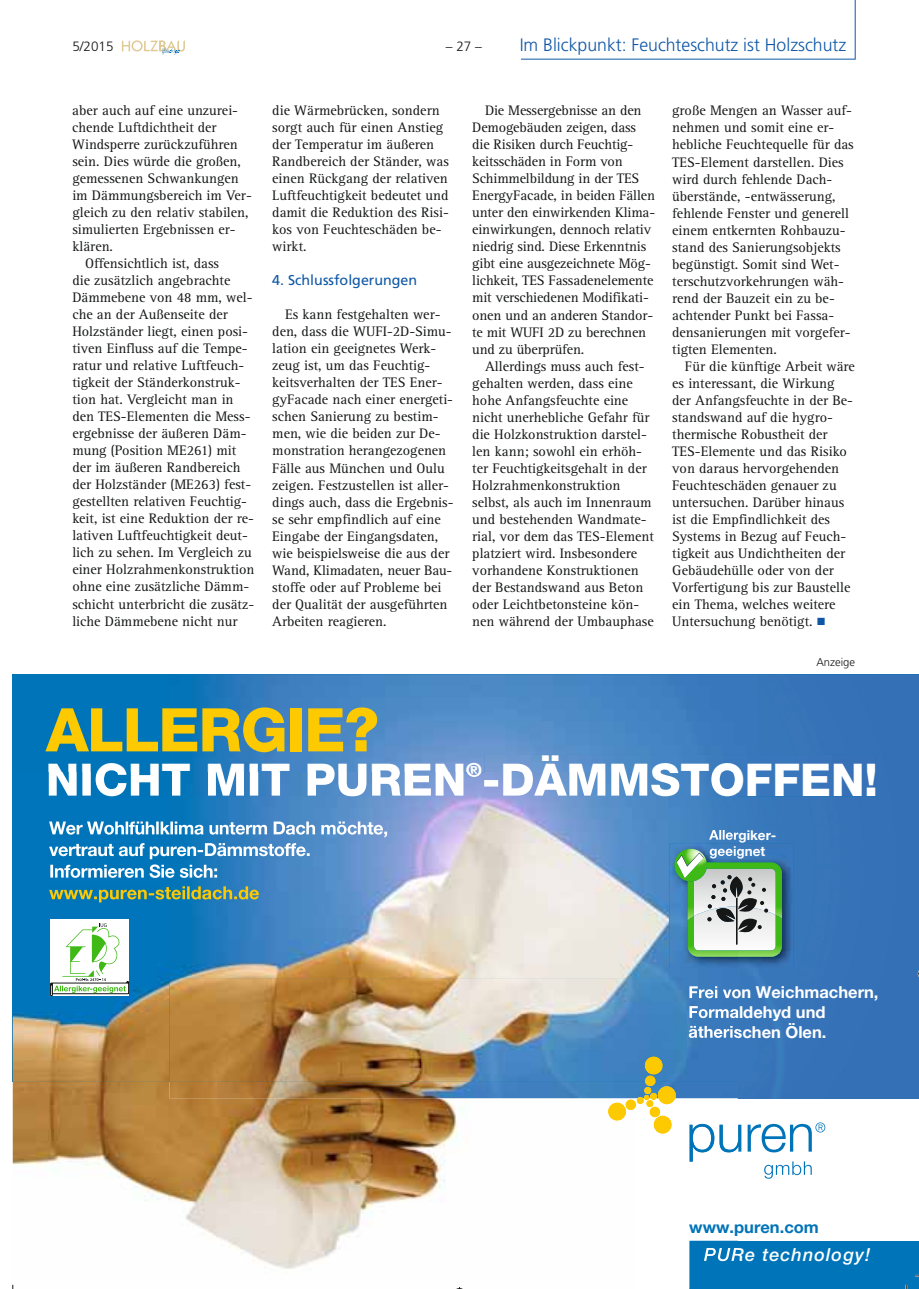
<style>
.page{position:relative;width:919px;height:1289px;background:#fff}
.page>*{position:absolute;margin:0;border:0;box-sizing:border-box;transform-origin:0 0}
.t1{font:800 60.3px "Helvetica Neue LT Pro";letter-spacing:-.02em;color:#fdc900}
.t2{font:800 45.15px "Helvetica Neue LT Pro";color:#fff}
.t3{font:800 19.5px "Helvetica Neue LT Pro";color:#fff}
.t4{font:300 18px "Frutiger";color:#0f57a6}
.t5{font:italic 500 18px "Helvetica Neue LT Pro";letter-spacing:.06em;color:#fff}
.t6{font:700 16.5px/19.8px "Helvetica Neue LT Pro";color:#fff}
.t7{font:700 16.5px "Helvetica Neue LT Pro";color:#0074b8}
.t8{font:14.25px/17px "Rotis Serif";color:#151616}
.t9{font:14.25px "Frutiger";color:#0f57a6}
.t10{font:700 13.5px/16.2px "Helvetica Neue LT Pro";color:#fff}
.t11{font:300 13.5px "Frutiger";color:#151616}
.t12{font:300 11.25px "Frutiger";color:#151616}
.s1{font-family:"European Pi Three";font-size:10.5px;color:#0f57a6}
</style>
<div class="page">
<svg style="left:122px;top:40px;width:63px;height:15px"></svg>
<hr style="left:854px;top:0;width:1px;height:60px;background:#0f57a6">
<hr style="left:521px;top:59px;width:334px;height:1px;background:#0f57a6">
<div style="left:13px;top:674px;width:905px;height:407px;background:#0074b8"></div>
<div style="left:676px;top:1081px;width:242px;height:17px;background:#3471b7"></div>
<img style="left:193px;top:674px;width:565px;height:98px">
<div style="left:758px;top:674px;width:160px;height:407px;background:#3471b7"></div>
<div style="left:686px;top:796px;width:72px;height:47px;background:#3d7ebf"></div>
<div style="left:686px;top:967px;width:72px;height:114px;background:#3877bc"></div>
<div style="left:689px;top:986px;width:188px;height:14px;background:#3675b9"></div>
<img style="left:738px;top:1006px;width:86px;height:14px">
<img style="left:738px;top:1022px;width:87px;height:15px">
<img style="left:193px;top:762px;width:270px;height:10px">
<img style="left:466px;top:762px;width:15px;height:10px">
<img style="left:484px;top:755px;width:391px;height:41px">
<img style="left:738px;top:830px;width:38px;height:12px">
<div style="left:689px;top:1240px;width:229px;height:48px;background:#0074b8"></div>
<svg style="left:738px;top:1124px;width:3px;height:28px"></svg>
<svg style="left:764px;top:1161px;width:47px;height:17px"></svg>
<svg style="left:747px;top:1122px;width:78px;height:30px"></svg>
<img style="left:686px;top:843px;width:107px;height:124px">
<img style="left:738px;top:846px;width:27px;height:6px">
<img style="left:13px;top:1081px;width:595px;height:188px">
<img style="left:676px;top:1098px;width:62px;height:64px">
<img style="left:13px;top:772px;width:156px;height:309px">
<img style="left:169px;top:796px;width:258px;height:182px">
<img style="left:427px;top:772px;width:259px;height:206px">
<img style="left:169px;top:978px;width:517px;height:103px">
<img style="left:689px;top:1240px;width:49px;height:48px">
<img style="left:704px;top:1247px;width:34px;height:17px">
<svg style="left:608px;top:1056px;width:68px;height:78px"></svg>
<img style="left:689px;top:1123px;width:25px;height:38px">
<img style="left:719px;top:1140px;width:19px;height:12px">
<img style="left:689px;top:986px;width:49px;height:12px">
<img style="left:689px;top:1006px;width:49px;height:14px">
<img style="left:688px;top:1022px;width:50px;height:15px">
<img style="left:653px;top:1026px;width:15px;height:15px">
<img style="left:49px;top:772px;width:414px;height:24px">
<img style="left:466px;top:772px;width:15px;height:5px">
<img style="left:484px;top:772px;width:254px;height:24px">
<img style="left:49px;top:821px;width:339px;height:16px">
<img style="left:49px;top:821px;width:186px;height:13px">
<img style="left:49px;top:843px;width:262px;height:16px">
<img style="left:169px;top:843px;width:24px;height:16px">
<img style="left:50px;top:864px;width:167px;height:13px">
<img style="left:169px;top:864px;width:34px;height:13px">
<img style="left:49px;top:886px;width:210px;height:16px">
<img style="left:169px;top:886px;width:53px;height:16px">
<svg style="left:676px;top:852px;width:106px;height:104px;background:#8ab0a4"></svg>
<img style="left:687px;top:862px;width:51px;height:54px">
<img style="left:687px;top:916px;width:51px;height:40px">
<img style="left:674px;top:848px;width:33px;height:33px">
<img style="left:676px;top:866px;width:27px;height:11px">
<img style="left:676px;top:852px;width:27px;height:14px">
<img style="left:709px;top:830px;width:29px;height:12px">
<img style="left:709px;top:846px;width:29px;height:12px">
<div style="left:50px;top:919px;width:79px;height:77px;background:#fff"></div>
<svg style="left:50px;top:923px;width:79px;height:72px"></svg>
<svg style="left:917px;top:965px;width:2px;height:17px"></svg>
<p class="t11" style="left:72px;top:41px;width:43px">5/2015</p>
<p class="t11" style="left:446px;top:41px;width:38px">– 27 –</p>
<p class="t4" style="left:519px;top:38px;width:328px">Im Blickpunkt: Feuchteschutz ist Holzschutz</p>
<p class="t8" style="left:72px;top:103px;width:167px">aber auch auf eine unzurei-</p>
<p class="t8" style="left:72px;top:120px;width:146px">chende Luftdichtheit der</p>
<p class="t8" style="left:72px;top:137px;width:167px">Windsperre zurückzuführen</p>
<p class="t8" style="left:72px;top:154px;width:170px">sein. Dies würde die großen,</p>
<p class="t8" style="left:72px;top:171px;width:168px">gemessenen Schwankungen</p>
<p class="t8" style="left:72px;top:188px;width:181px">im Dämmungsbereich im Ver-</p>
<p class="t8" style="left:72px;top:205px;width:178px">gleich zu den relativ stabilen,</p>
<p class="t8" style="left:72px;top:222px;width:165px">simulierten Ergebnissen er-</p>
<p class="t8" style="left:72px;top:239px;width:42px">klären.</p>
<p class="t8" style="left:85px;top:256px;width:135px">Offensichtlich ist, dass</p>
<p class="t8" style="left:72px;top:273px;width:159px">die zusätzlich angebrachte</p>
<p class="t8" style="left:72px;top:290px;width:182px">Dämmebene von 48 mm, wel-</p>
<p class="t8" style="left:72px;top:307px;width:157px">che an der Außenseite der</p>
<p class="t8" style="left:72px;top:324px;width:177px">Holzständer liegt, einen posi-</p>
<p class="t8" style="left:72px;top:341px;width:177px">tiven Einfluss auf die Tempe-</p>
<p class="t8" style="left:72px;top:358px;width:173px">ratur und relative Luftfeuch-</p>
<p class="t8" style="left:72px;top:375px;width:170px">tigkeit der Ständerkonstruk-</p>
<p class="t8" style="left:72px;top:392px;width:163px">tion hat. Vergleicht man in</p>
<p class="t8" style="left:72px;top:409px;width:180px">den TES-Elementen die Mess-</p>
<p class="t8" style="left:72px;top:426px;width:176px">ergebnisse der äußeren Däm-</p>
<p class="t8" style="left:72px;top:443px;width:165px">mung (Position ME261) mit</p>
<p class="t8" style="left:72px;top:460px;width:170px">der im äußeren Randbereich</p>
<p class="t8" style="left:72px;top:477px;width:180px">der Holzständer (ME263) fest-</p>
<p class="t8" style="left:72px;top:494px;width:176px">gestellten relativen Feuchtig-</p>
<p class="t8" style="left:72px;top:511px;width:183px">keit, ist eine Reduktion der re-</p>
<p class="t8" style="left:72px;top:528px;width:177px">lativen Luftfeuchtigkeit deut-</p>
<p class="t8" style="left:72px;top:545px;width:181px">lich zu sehen. Im Vergleich zu</p>
<p class="t8" style="left:72px;top:562px;width:184px">einer Holzrahmenkonstruktion</p>
<p class="t8" style="left:72px;top:579px;width:178px">ohne eine zusätzliche Dämm-</p>
<p class="t8" style="left:72px;top:596px;width:183px">schicht unterbricht die zusätz-</p>
<p class="t8" style="left:72px;top:613px;width:167px">liche Dämmebene nicht nur</p>
<p class="t8" style="left:272px;top:103px;width:178px">die Wärmebrücken, sondern sorgt auch für einen Anstieg der Temperatur im äußeren<br>Randbereich der Ständer, was einen Rückgang der relativen<br>Luftfeuchtigkeit bedeutet und damit die Reduktion des Risi&shy;kos von Feuchteschäden be&shy;wirkt.</p>
<p class="t9" style="left:272px;top:274px;width:146px">4. Schlussfolgerungen</p>
<p class="t8" style="left:272px;top:307px;width:183px;text-indent:13px">Es kann festgehalten wer&shy;den, dass die WUFI-2D-Simu&shy;lation ein geeignetes Werk&shy;zeug ist, um das Feuchtig&shy;keitsverhalten der TES Ener&shy;gyFacade nach einer energeti&shy;schen Sanierung zu bestim&shy;men, wie die beiden zur De&shy;monstration herangezogenen<br>Fälle aus München und Oulu zeigen. Festzustellen ist aller&shy;dings auch, dass die Ergebnis&shy;se sehr empfindlich auf eine<br>Eingabe der Eingangsdaten, wie beispielsweise die aus der<br>Wand, Klimadaten, neuer Bau&shy;stoffe oder auf Probleme bei der Qualität der ausgeführten<br>Arbeiten reagieren.</p>
<p class="t8" style="left:472px;top:103px;width:184px;text-indent:13px">Die Messergebnisse an den<br>Demogebäuden zeigen, dass die Risiken durch Feuchtig&shy;keitsschäden in Form von<br>Schimmelbildung in der TES<br>EnergyFacade, in beiden Fällen unter den einwirkenden Klima&shy;einwirkungen, dennoch relativ niedrig sind. Diese Erkenntnis gibt eine ausgezeichnete Mög&shy;lichkeit, TES Fassadenelemente mit verschiedenen Modifikati&shy;onen und an anderen Standor&shy;te mit WUFI 2D zu berechnen und zu überprüfen.</p>
<p class="t8" style="left:472px;top:358px;width:183px;text-indent:13px">Allerdings muss auch fest&shy;gehalten werden, dass eine hohe Anfangsfeuchte eine nicht unerhebliche Gefahr für die Holzkonstruktion darstel&shy;len kann; sowohl ein erhöh&shy;ter Feuchtigkeitsgehalt in der<br>Holzrahmenkonstruktion selbst, als auch im Innenraum und bestehenden Wandmate&shy;rial, vor dem das TES-Element platziert wird. Insbesondere vorhandene Konstruktionen der Bestandswand aus Beton oder Leichtbetonsteine kön&shy;nen während der Umbauphase</p>
<p class="t8" style="left:672px;top:103px;width:183px">große Mengen an Wasser auf&shy;nehmen und somit eine er&shy;hebliche Feuchtequelle für das<br>TES-Element darstellen. Dies wird durch fehlende Dach&shy;überstände, -entwässerung, fehlende Fenster und generell einem entkernten Rohbauzu&shy;stand des Sanierungsobjekts begünstigt. Somit sind Wet&shy;terschutzvorkehrungen wäh&shy;rend der Bauzeit ein zu be&shy;achtender Punkt bei Fassa&shy;densanierungen mit vorgefer&shy;tigten Elementen.</p>
<p class="t8" style="left:672px;top:359px;width:184px;text-indent:13px">Für die künftige Arbeit wäre es interessant, die Wirkung der Anfangsfeuchte in der Be&shy;standswand auf die hygro&shy;thermische Robustheit der<br>TES-Elemente und das Risiko von daraus hervorgehenden<br>Feuchteschäden genauer zu untersuchen. Darüber hinaus ist die Empfindlichkeit des<br>Systems in Bezug auf Feuch&shy;tigkeit aus Undichtheiten der<br>Gebäudehülle oder von der<br>Vorfertigung bis zur Baustelle ein Thema, welches weitere<br>Untersuchung benötigt. <span class="s1">-</span></p>
<p class="t12" style="left:816px;top:657px;width:40px">Anzeige</p>
<h1 class="t1" style="left:46px;top:695px;width:334px">ALLERGIE?</h1>
<h2 class="t2" style="left:46px;top:753px;width:833px">NICHT MIT PUREN -DÄMMSTOFFEN!</h2>
<h3 class="t3" style="left:466px;top:758px;width:17px">®</h3>
<p class="t10" style="left:709px;top:828px;width:69px">Allergiker&shy;geeignet</p>
<p class="t6" style="left:688px;top:984px;width:192px">Frei von Weichmachern,<br>Formaldehyd und ätherischen Ölen.</p>
<p class="t7" style="left:689px;top:1221px;width:131px">www.puren.com</p>
<p class="t5" style="left:703px;top:1244px;width:168px">PURe technology!</p>
</div>
